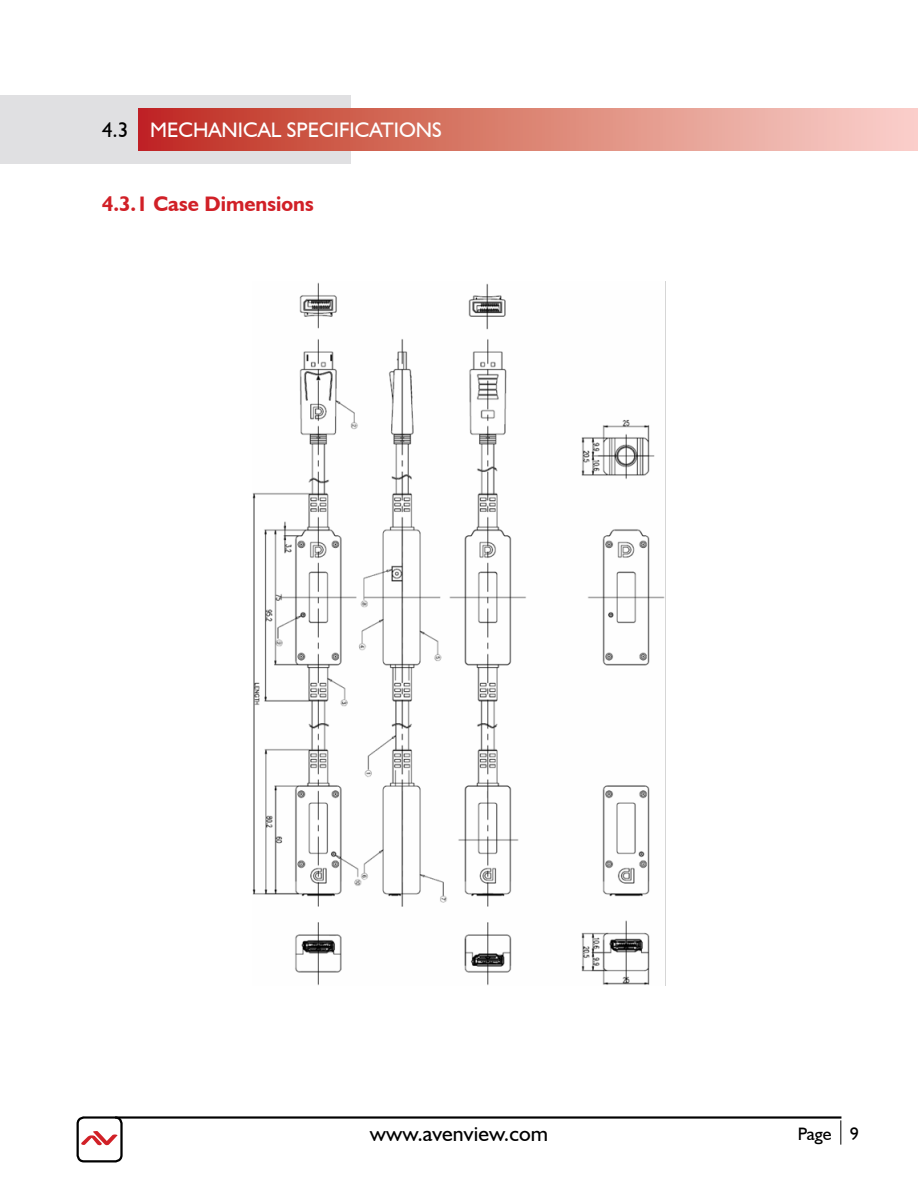
<style>
.page{position:relative;width:918px;height:1188px;background:#fff}
.page>*{position:absolute;margin:0;border:0;box-sizing:border-box;transform-origin:0 0}
.t1{font:21.75px "Humanist 521 BT";letter-spacing:.005em;color:#000}
.t2{font:21px "Humanist 521 BT";color:#fff}
.t3{font:700 21px "Humanist 521 BT";color:#d12027}
.t4{font:18px "Humanist 521 BT";color:#000}
.s1{color:#000}
</style>
<div class="page">
<hr style="left:84px;top:1116px;width:757px;height:3px;background:#000">
<svg style="left:840px;top:1120px;width:1px;height:25px"></svg>
<svg style="left:81px;top:1131px;width:37px;height:15px"></svg>
<div style="left:77px;top:1116px;width:46px;height:46px;border:2px solid #000;border-radius:6px"></div>
<div style="left:0;top:96px;width:351px;height:68px;background:#e0e0e2"></div>
<div style="left:138px;top:109px;width:780px;height:42px;background:linear-gradient(to right,#be2d1e,#fad5cb)"></div>
<img style="left:252px;top:282px;width:413px;height:704px">
<p class="t2" style="left:102px;top:117px;width:79px"><span class="s1">4.3</span> Mechanica</p>
<p class="t2" style="left:271px;top:117px;width:92px">l Speci fications</p>
<p class="t3" style="left:102px;top:191px;width:213px">4.3.1 Case Dimensions</p>
<p class="t1" style="left:370px;top:1120px;width:180px">www.avenview.com</p>
<p class="t4" style="left:798px;top:1123px;width:62px">Page 9</p>
</div>
